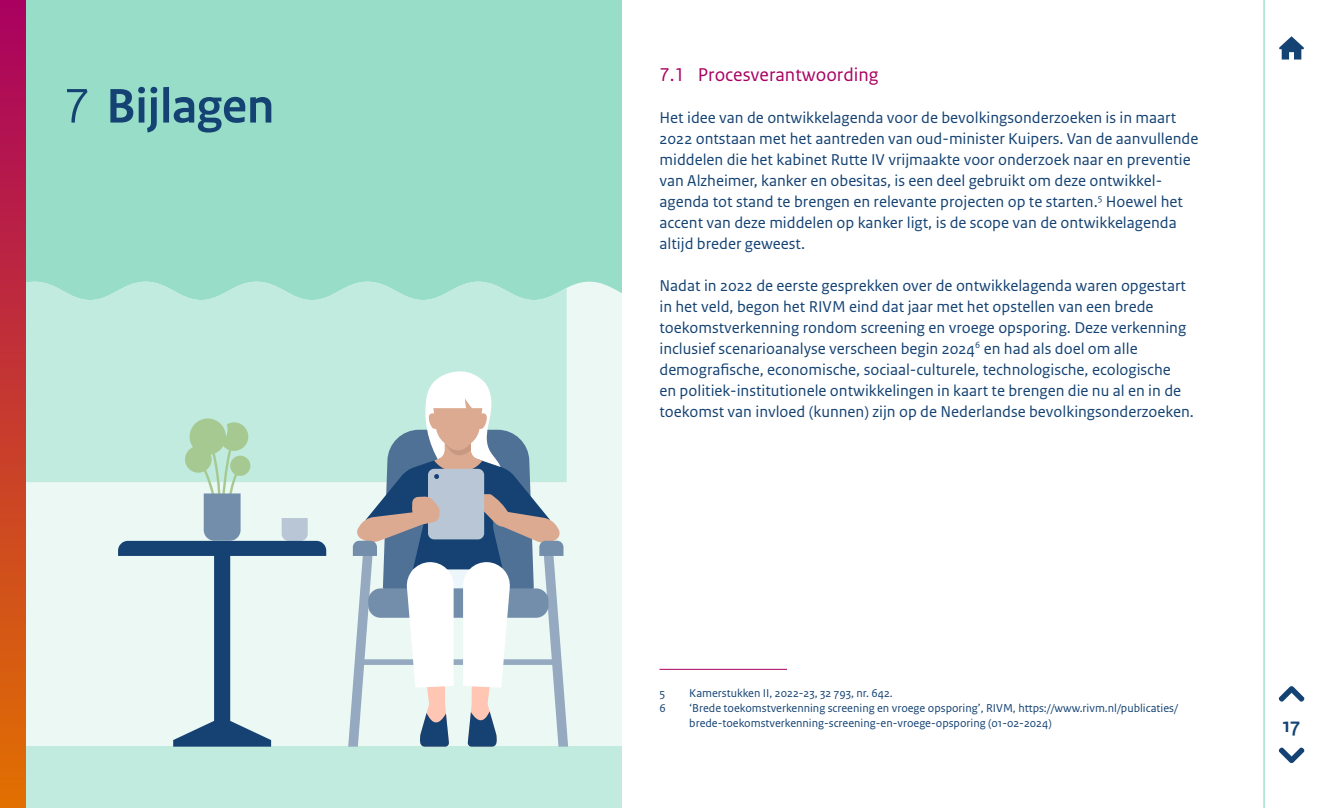
<style>
.page{position:relative;width:1319px;height:808px;background:#fff}
.page>*{position:absolute;margin:0;border:0;box-sizing:border-box;transform-origin:0 0}
.i-H2_Kop_hoofdstuk{font:700 51px "Rijksoverheid Sans Heading";color:#144273}
.t1{font:700 21px "Rijksoverheid Sans Heading";color:#144273}
.H3_Kop__hfdst_2-4-5-7{font:19.5px "Rijksoverheid Sans Text";color:#a90061}
.Body_wn{font:16.5px/21px "Rijksoverheid Sans Text";color:#144273}
.Voetnoot{font:12px/15px "Rijksoverheid Sans Text";color:#144273}
.s1{font-weight:400}
</style>
<div class="page">
<div style="left:0;top:0;width:621px;height:808px;background:#98ddc8"></div>
<div style="left:26px;top:281px;width:595px;height:466px;background:#ebf8f4"></div>
<div style="left:26px;top:282px;width:540px;height:200px;background:#c1ebde"></div>
<div style="left:26px;top:747px;width:595px;height:61px;background:#c1ebde"></div>
<svg style="left:281px;top:518px;width:26px;height:23px"></svg>
<svg style="left:118px;top:541px;width:208px;height:206px;background:#c5d8dd"></svg>
<svg style="left:185px;top:418px;width:65px;height:123px;background:#b1cfbe"></svg>
<svg style="left:348px;top:545px;width:220px;height:202px;background:#dcebeb"></svg>
<svg style="left:353px;top:371px;width:210px;height:376px;background:#b9c9ce"></svg>
<div style="left:0;top:0;width:26px;height:808px;background:linear-gradient(to bottom,#a90160,#e17000)"></div>
<hr style="left:659px;top:669px;width:128px;height:1px;background:#a90061">
<hr style="left:1263px;top:0;width:1px;height:808px;background:#76d2b6">
<svg style="left:1278px;top:747px;width:26px;height:16px"></svg>
<svg style="left:1278px;top:686px;width:26px;height:16px"></svg>
<svg style="left:1279px;top:36px;width:24px;height:24px"></svg>
<h2 class="i-H2_Kop_hoofdstuk" style="left:64px;top:77px;width:212px"><span class="s1">7</span> Bijlagen</h2>
<h3 class="H3_Kop__hfdst_2-4-5-7" style="left:659px;top:63px;width:220px">7.1 Procesverantwoording</h3>
<p class="Body_wn" style="left:659px;top:107px;width:540px">Het idee van de ontwikkelagenda voor de bevolkingsonderzoeken is in maart 2022 ontstaan met het aantreden van oud-minister Kuipers. Van de aanvullende middelen die het kabinet Rutte IV vrijmaakte voor onderzoek naar en preventie van Alzheimer, kanker en obesitas, is een deel gebruikt om deze ontwikkel&shy;agenda tot stand te brengen en relevante projecten op te starten.<sup>5</sup> Hoewel het accent van deze middelen op kanker ligt, is de scope van de ontwikkelagenda altijd breder geweest.</p>
<p class="Body_wn" style="left:659px;top:275px;width:536px">Nadat in 2022 de eerste gesprekken over de ontwikkelagenda waren opgestart in het veld, begon het RIVM eind dat jaar met het opstellen van een brede toekomstverkenning rondom screening en vroege opsporing. Deze verkenning inclusief scenarioanalyse verscheen begin 2024<sup>6</sup> en had als doel om alle demografische, economische, sociaal-culturele, technologische, ecologische<br>en politiek-institutionele ontwikkelingen in kaart te brengen die nu al en in de toekomst van invloed (kunnen) zijn op de Nederlandse bevolkingsonderzoeken.</p>
<p class="Voetnoot" style="left:659px;top:686px;width:7px">5</p>
<p class="Voetnoot" style="left:689px;top:686px;width:205px">Kamerstukken II, 2022-23, 32 793, nr. 642.</p>
<p class="Voetnoot" style="left:659px;top:701px;width:8px">6</p>
<p class="Voetnoot" style="left:689px;top:701px;width:490px">‘Brede toekomstverkenning screening en vroege opsporing’, RIVM, https://www.rivm.nl/publicaties/ brede-toekomstverkenning-screening-en-vroege-opsporing (01-02-2024)</p>
<p class="t1" style="left:1282px;top:713px;width:19px">17</p>
</div>
